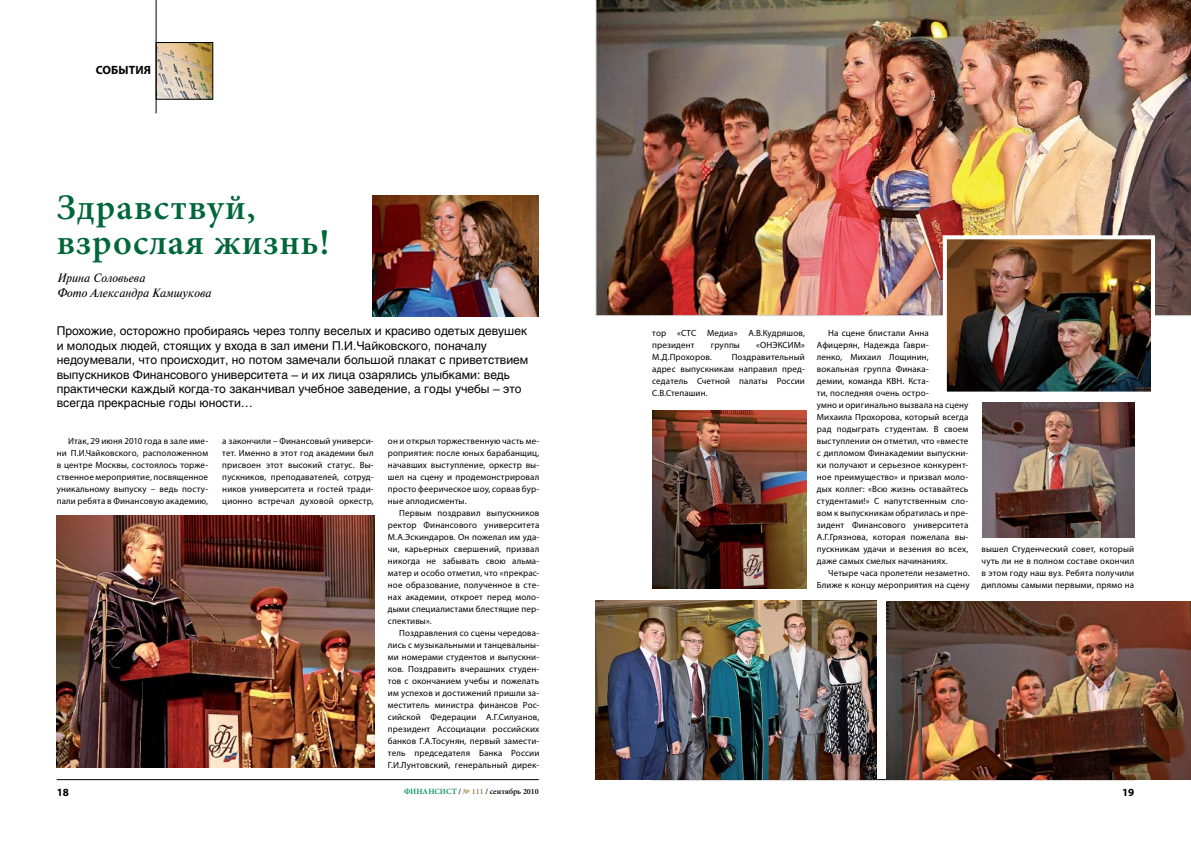
<style>
.page{position:relative;width:1191px;height:842px;background:#fff}
.page>*{position:absolute;margin:0;border:0;box-sizing:border-box;transform-origin:0 0}
.t1{font:600 36px/35px "Minion Pro";letter-spacing:.025em;color:#00673b}
.t2{font:12px/14.4px "Helios";color:#000}
.t3{font:italic 12px/14.4px "Newton C";color:#000}
.t4{font:700 12px "Myriad Pro";letter-spacing:.005em;color:#000}
.t5{font:700 11px "Myriad Pro";color:#000}
.t6{font:9px/12px "Myriad Pro";letter-spacing:.015em;color:#000;text-align:justify}
.t7{font:600 8px "Minion Pro";color:#000}
.s1{color:#009055}
.s2{color:#967f35}
</style>
<div class="page">
<hr style="left:57px;top:779px;width:482px;height:1px;background:#000">
<hr style="left:652px;top:779px;width:482px;height:1px;background:#000">
<img style="left:158px;top:44px;width:53px;height:53px">
<div style="left:156px;top:42px;width:57px;height:57px;border:1px solid #000"></div>
<hr style="left:156px;top:0;width:1px;height:113px;background:#000">
<img style="left:57px;top:515px;width:317px;height:252px">
<img style="left:373px;top:196px;width:166px;height:120px">
<img style="left:982px;top:403px;width:152px;height:134px">
<img style="left:595px;top:600px;width:281px;height:180px">
<img style="left:652px;top:410px;width:154px;height:178px">
<img style="left:596px;top:0;width:595px;height:316px">
<img style="left:886px;top:601px;width:305px;height:179px">
<img style="left:948px;top:240px;width:202px;height:151px">
<div style="left:943px;top:235px;width:212px;height:161px;border:4px solid #fff"></div>
<h2 class="t4" style="left:96px;top:62px;width:57px">СОБЫТИЯ</h2>
<h1 class="t1" style="left:57px;top:190px;width:274px">Здравствуй, взрослая жизнь!</h1>
<h2 class="t3" style="left:57px;top:271px;width:156px">Ирина Соловьева<br>Фото Александра Камшукова</h2>
<p class="t2" style="left:57px;top:324px;width:473px">Прохожие, осторожно пробираясь через толпу веселых и красиво одетых девушек и молодых людей, стоящих у входа в зал имени П.И.Чайковского, поначалу недоумевали, что происходит, но потом замечали большой плакат с приветствием выпускников Финансового университета – и их лица озарялись улыбками: ведь практически каждый когда-то заканчивал учебное заведение, а годы учебы – это всегда прекрасные годы юности…</p>
<p class="t6" style="left:57px;top:435px;width:153px;text-indent:11px">Итак, 29 июня 2010 года в зале име&shy;ни П.И.Чайковского, расположенном в центре Москвы, состоялось торже&shy;ственное мероприятие, посвященное уникальному выпуску – ведь посту&shy;пали ребята в Финансовую академию,</p>
<p class="t6" style="left:222px;top:435px;width:153px">а закончили – Финансовый универси&shy;тет. Именно в этот год академии был присвоен этот высокий статус. Вы&shy;пускников, преподавателей, сотруд&shy;ников университета и гостей тради&shy;ционно встречал духовой оркестр,</p>
<p class="t6" style="left:388px;top:435px;width:153px">он и открыл торжественную часть ме&shy;роприятия: после юных барабанщиц, начавших выступление, оркестр вы&shy;шел на сцену и продемонстрировал просто феерическое шоу, сорвав бур&shy;ные аплодисменты.</p>
<p class="t6" style="left:388px;top:507px;width:153px;text-indent:11px">Первым поздравил выпускников ректор Финансового университета М.А.Эскиндаров. Он пожелал им уда&shy;чи, карьерных свершений, призвал никогда не забывать свою альма&shy;матер и особо отметил, что «прекрас&shy;ное образование, полученное в сте&shy;нах академии, откроет перед моло&shy;дыми специалистами блестящие пер&shy;спективы».</p>
<p class="t6" style="left:388px;top:627px;width:153px;text-indent:11px">Поздравления со сцены чередова&shy;лись с музыкальными и танцевальны&shy;ми номерами студентов и выпускни&shy;ков. Поздравить вчерашних студен&shy;тов с окончанием учебы и пожелать им успехов и достижений пришли за&shy;меститель министра финансов Рос&shy;сийской Федерации А.Г.Силуанов, президент Ассоциации российских банков Г.А.Тосунян, первый замести&shy;тель председателя Банка России Г.И.Лунтовский, генеральный дирек-</p>
<p class="t6" style="left:652px;top:327px;width:154px">тор «СТС Медиа» А.В.Кудряшов, президент</p>
<p class="t6" style="left:711px;top:339px;width:31px">группы</p>
<p class="t6" style="left:756px;top:339px;width:50px">«ОНЭКСИМ»</p>
<p class="t6" style="left:652px;top:351px;width:61px">М.Д.Прохоров.</p>
<p class="t6" style="left:652px;top:351px;width:154px;text-indent:79px">Поздравительный адрес выпускникам направил пред&shy;седатель Счетной палаты России С.В.Степашин.</p>
<p class="t6" style="left:817px;top:327px;width:153px;text-align:left;text-indent:11px">На сцене блистали Анна<br>Афицерян, Надежда Гаври-<br>ленко, Михаил Лощинин, вокальная группа Финака-<br>демии, команда КВН. Кста-<br>ти, последняя очень остро-<br>умно и оригинально вызвала на сцену<br>Михаила Прохорова, который всегда рад подыграть студентам. В своем выступлении он отметил, что «вместе с дипломом Финакадемии выпускни&shy;ки получают и серьезное конкурент&shy;ное преимущество» и призвал моло&shy;дых коллег: «Всю жизнь оставайтесь студентами!» С напутственным сло&shy;вом к выпускникам обратилась и пре&shy;зидент Финансового университета<br>А.Г.Грязнова, которая пожелала вы&shy;пускникам удачи и везения во всех, даже самых смелых начинаниях.</p>
<p class="t6" style="left:817px;top:567px;width:154px;text-align:right">Четыре часа пролетели незаметно.<br>Ближе к концу мероприятия на сцену</p>
<p class="t6" style="left:981px;top:543px;width:154px">вышел Студенческий совет, который чуть ли не в полном составе окончил в этом году наш вуз. Ребята получили дипломы самыми первыми, прямо на</p>
<p class="t5" style="left:57px;top:785px;width:14px">18</p>
<p class="t7" style="left:404px;top:786px;width:136px"><span class="s1">ФИНАНСИСТ</span> / <span class="s2">№ 111</span> / сентябрь 2010</p>
<p class="t5" style="left:1122px;top:785px;width:14px">19</p>
</div>
